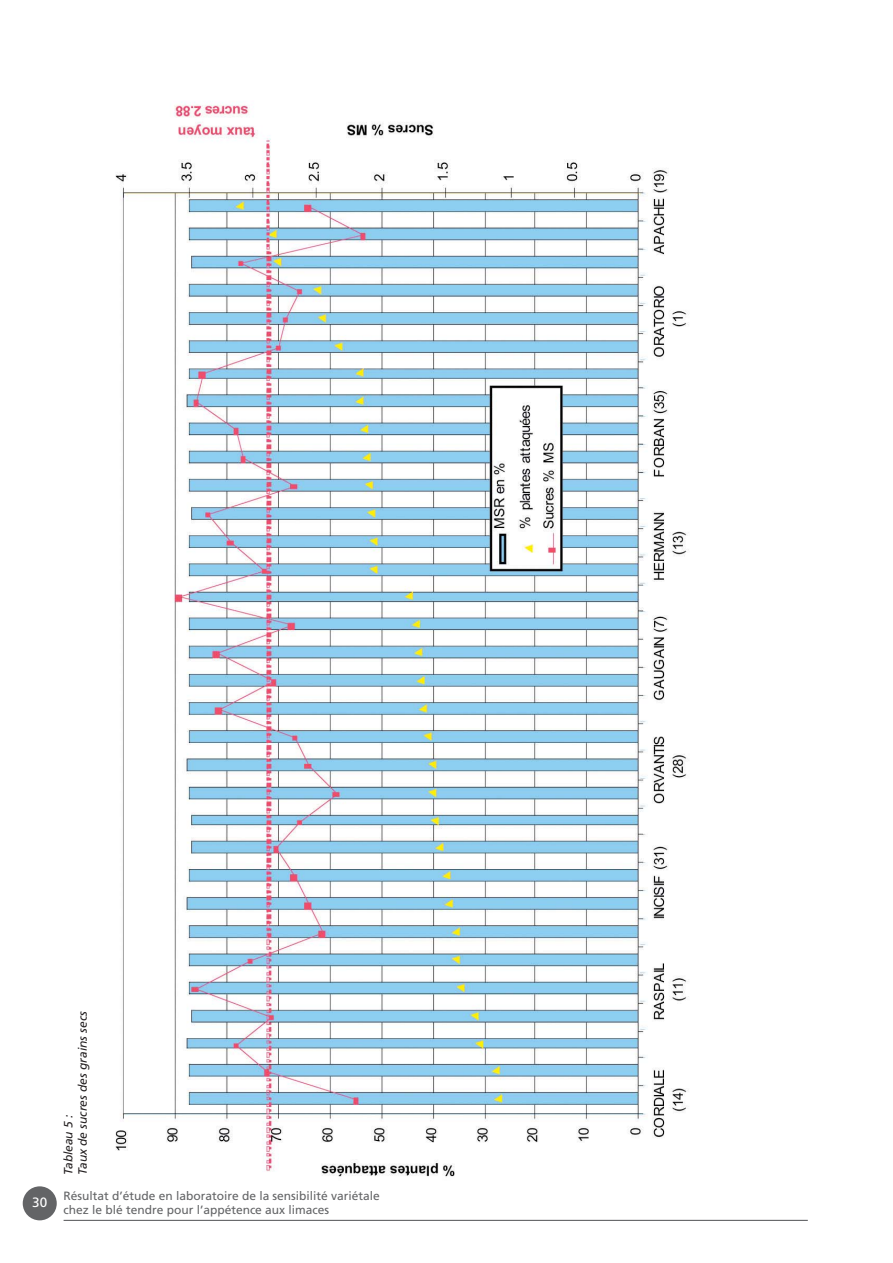
<style>
.page{position:relative;width:893px;height:1263px;background:#fff}
.page>*{position:absolute;margin:0;border:0;box-sizing:border-box;transform-origin:0 0}
.t1{font:13.5px "Frutiger";color:#fff}
.t2{font:12px/14.4px "Frutiger";color:#636466}
.t3{font:italic 12px/14.4px "Frutiger";color:#231f20}
</style>
<div class="page">
<div style="left:23px;top:1186px;width:34px;height:34px;background:#636466;border-radius:50%"></div>
<hr style="left:64px;top:1220px;width:744px;height:1px;background:#636466">
<img style="left:115px;top:102px;width:574px;height:1075px">
<p class="t3" style="left:62px;top:1175px;width:165px;rotate:-90deg">Tableau 5 :<br>Taux de sucres des grains secs</p>
<p class="t1" style="left:32px;top:1197px;width:16px">30</p>
<p class="t2" style="left:64px;top:1189px;width:318px">Résultat d’étude en laboratoire de la sensibilité variétale chez le blé tendre pour l’appétence aux limaces</p>
</div>
